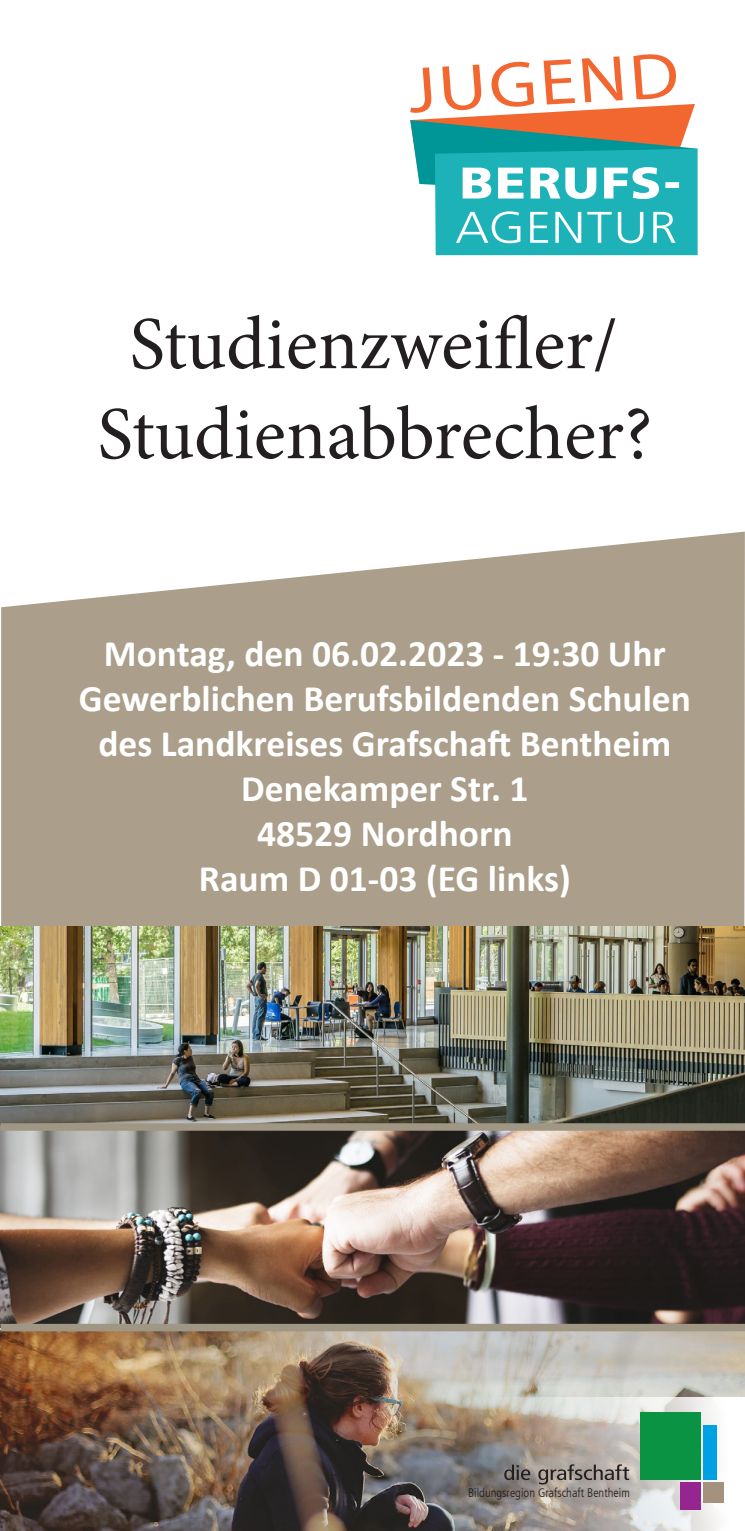
<style>
.page{position:relative;width:745px;height:1531px;background:#fff}
.page>*{position:absolute;margin:0;border:0;box-sizing:border-box;transform-origin:0 0}
.t1{font:75px "Minion Pro";color:#231f20}
.t2{font:700 37.5px "Calibri";color:#fff}
.t3{font:300 condensed 12.5px "Frutiger";color:#231f20}
</style>
<div class="page">
<svg style="left:1px;top:531px;width:743px;height:395px;background:#b3a795"></svg>
<img style="left:1px;top:926px;width:743px;height:398px">
<img style="left:1px;top:1331px;width:743px;height:200px">
<svg style="left:410px;top:54px;width:287px;height:201px"></svg>
<svg style="left:425px;top:1397px;width:319px;height:134px;background:#b4aea8"></svg>
<div style="left:703px;top:1426px;width:13px;height:54px;background:#00a1e3"></div>
<div style="left:703px;top:1482px;width:20px;height:21px;background:#a4927e"></div>
<div style="left:639px;top:1412px;width:61px;height:68px;background:#0a9342"></div>
<div style="left:680px;top:1482px;width:20px;height:27px;background:#95268f"></div>
<svg style="left:504px;top:1464px;width:124px;height:20px;background:#89827d"></svg>
<div style="left:1px;top:1123px;width:743px;height:8px;background:#9f9684"></div>
<div style="left:1px;top:1324px;width:743px;height:7px;background:#9f9684"></div>
<p class="t1" style="left:129px;top:294px;width:489px">Studienzweifler/</p>
<p class="t1" style="left:97px;top:384px;width:556px">Studienabbrecher?</p>
<p class="t2" style="left:104px;top:627px;width:563px">Montag, den 06.02.2023 - 19:30 Uhr</p>
<p class="t2" style="left:79px;top:672px;width:613px">Gewerblichen Berufsbildenden Schulen</p>
<p class="t2" style="left:98px;top:717px;width:574px">des Landkreises Grafschaft Bentheim</p>
<p class="t2" style="left:241px;top:762px;width:289px">Denekamper Str. 1</p>
<p class="t2" style="left:257px;top:807px;width:257px">48529 Nordhorn</p>
<p class="t2" style="left:199px;top:852px;width:373px">Raum D 01-03 (EG links)</p>
<p class="t3" style="left:467px;top:1487px;width:163px">Bildungsregion Grafschaft Bentheim</p>
</div>
